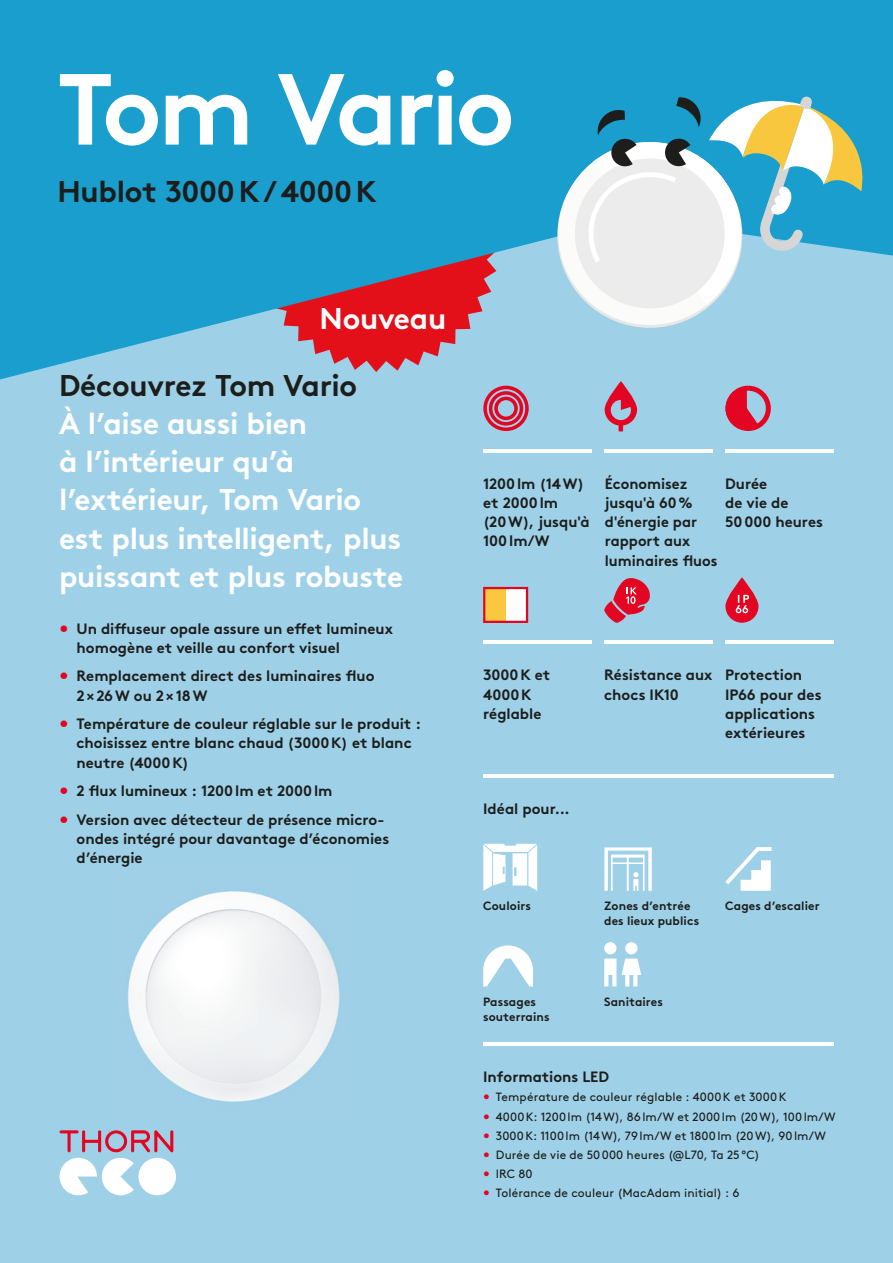
<style>
.page{position:relative;width:893px;height:1263px;background:#9ed1e8}
.page>*{position:absolute;margin:0;border:0;box-sizing:border-box;transform-origin:0 0}
.t1{font:700 100.65px "Brown";letter-spacing:-.04em;color:#fff}
.t2{font:700 30px/38.2px "Brown";letter-spacing:-.01em;color:#fff}
.t3{font:700 30px "Brown";letter-spacing:-.01em;color:#1d1d1b}
.t4{font:700 15px/19.2px "Brown";color:#1d1d1b}
.t5{font:12px "Brown";letter-spacing:.01em;color:#1d1d1b}
.t6{font:700 12px/14.9px "Brown";letter-spacing:.01em;color:#1d1d1b}
.s1{color:#e40522}
</style>
<div class="page">
<svg style="left:0;top:0;width:893px;height:379px;fill:#199ecd"></svg>
<hr style="left:483px;top:1042px;width:350px;height:3px;background:#fff">
<hr style="left:483px;top:774px;width:350px;height:3px;background:#fff">
<hr style="left:725px;top:449px;width:108px;height:3px;background:#fff">
<hr style="left:725px;top:641px;width:108px;height:3px;background:#fff">
<hr style="left:604px;top:449px;width:108px;height:3px;background:#fff">
<hr style="left:604px;top:641px;width:108px;height:3px;background:#fff">
<hr style="left:483px;top:449px;width:108px;height:3px;background:#fff">
<hr style="left:483px;top:641px;width:108px;height:3px;background:#fff">
<svg style="left:726px;top:387px;width:33px;height:43px"></svg>
<div style="left:725px;top:386px;width:46px;height:45px;border:5px solid #e40522;border-radius:50%"></div>
<svg style="left:483px;top:386px;width:46px;height:45px"></svg>
<svg style="left:605px;top:381px;width:32px;height:50px"></svg>
<svg style="left:604px;top:578px;width:46px;height:45px"></svg>
<svg style="left:725px;top:577px;width:33px;height:46px"></svg>
<svg style="left:736px;top:595px;width:13px;height:18px"></svg>
<svg style="left:483px;top:844px;width:54px;height:47px"></svg>
<svg style="left:604px;top:847px;width:48px;height:44px"></svg>
<svg style="left:725px;top:847px;width:47px;height:44px"></svg>
<svg style="left:483px;top:945px;width:50px;height:41px"></svg>
<div style="left:604px;top:942px;width:12px;height:12px;background:#fff;border-radius:50%"></div>
<svg style="left:604px;top:958px;width:12px;height:28px"></svg>
<div style="left:625px;top:942px;width:12px;height:12px;background:#fff;border-radius:50%"></div>
<svg style="left:622px;top:958px;width:19px;height:28px"></svg>
<div style="left:558px;top:142px;width:183px;height:183px;background:#fbfbfa;border-radius:50%"></div>
<div style="left:575px;top:158px;width:150px;height:150px;background:#ececec;border-radius:50%"></div>
<svg style="left:588px;top:87px;width:287px;height:218px"></svg>
<img style="left:128px;top:891px;width:212px;height:211px">
<svg style="left:483px;top:587px;width:45px;height:36px;background:#f7b583"></svg>
<div style="left:138px;top:1158px;width:38px;height:37px;background:#fff;border-radius:50%"></div>
<svg style="left:60px;top:1130px;width:113px;height:65px"></svg>
<h1 class="t1" style="left:57px;top:28px;width:459px">Tom Vario</h1>
<h2 class="t3" style="left:57px;top:167px;width:321px">Hublot 3000 K / 4000 K</h2>
<h2 class="t2" style="left:320px;top:297px;width:128px">Nouveau</h2>
<h2 class="t3" style="left:59px;top:361px;width:300px">Découvrez Tom Vario</h2>
<h2 class="t2" style="left:59px;top:401px;width:346px">À l’aise aussi bien<br>à l’intérieur qu’à l’extérieur, Tom Vario est plus intelligent, plus puissant et plus robuste</h2>
<p class="t4" style="left:77px;top:617px;width:318px;text-indent:-17px"><span class="s1">•</span> Un diffuseur opale assure un effet lumineux homogène et veille au confort visuel</p>
<p class="t4" style="left:77px;top:665px;width:299px;text-indent:-17px"><span class="s1">•</span> Remplacement direct des luminaires fluo<br>2 × 26 W ou 2 × 18 W</p>
<p class="t4" style="left:77px;top:713px;width:346px;text-indent:-17px"><span class="s1">•</span> Température de couleur réglable sur le produit : choisissez entre blanc chaud (3000 K) et blanc neutre (4000 K)</p>
<p class="t4" style="left:60px;top:780px;width:275px"><span class="s1">•</span> 2 flux lumineux : 1200 lm et 2000 lm</p>
<p class="t4" style="left:77px;top:808px;width:314px;text-indent:-17px"><span class="s1">•</span> Version avec détecteur de présence micro&shy;ondes intégré pour davantage d’économies d’énergie</p>
<p class="t4" style="left:605px;top:473px;width:114px">Économisez jusqu'à 60% d'énergie par rapport aux luminaires fluos</p>
<p class="t4" style="left:483px;top:473px;width:108px">1200 lm (14 W) et 2000 lm<br>(20 W), jusqu'à<br>100 lm/W</p>
<p class="t4" style="left:725px;top:473px;width:99px">Durée<br>de vie de<br>50 000 heures</p>
<p class="t4" style="left:483px;top:664px;width:69px">3000 K et<br>4000 K réglable</p>
<p class="t4" style="left:604px;top:664px;width:110px">Résistance aux chocs IK10</p>
<p class="t4" style="left:725px;top:664px;width:98px">Protection<br>IP66 pour des applications extérieures</p>
<p class="t4" style="left:483px;top:798px;width:88px">Idéal pour...</p>
<p class="t6" style="left:483px;top:897px;width:49px">Couloirs</p>
<p class="t6" style="left:725px;top:897px;width:96px">Cages d’escalier</p>
<p class="t6" style="left:604px;top:897px;width:97px">Zones d’entrée des lieux publics</p>
<p class="t6" style="left:483px;top:993px;width:68px">Passages souterrains</p>
<p class="t6" style="left:604px;top:993px;width:60px">Sanitaires</p>
<p class="t4" style="left:483px;top:1066px;width:127px">Informations LED</p>
<p class="t5" style="left:483px;top:1088px;width:305px"><span class="s1">•</span> Température de couleur réglable : 4000 K et 3000 K</p>
<p class="t5" style="left:483px;top:1107px;width:354px"><span class="s1">•</span> 4000 K: 1200 lm (14 W), 86 lm/W et 2000 lm (20 W), 100 lm/W</p>
<p class="t5" style="left:483px;top:1126px;width:344px"><span class="s1">•</span> 3000 K: 1100 lm (14 W), 79 lm/W et 1800 lm (20 W), 90 lm/W</p>
<p class="t5" style="left:483px;top:1145px;width:278px"><span class="s1">•</span> Durée de vie de 50 000 heures (@L70, Ta 25 °C)</p>
<p class="t5" style="left:483px;top:1164px;width:51px"><span class="s1">•</span> IRC 80</p>
<p class="t5" style="left:483px;top:1184px;width:258px"><span class="s1">•</span> Tolérance de couleur (MacAdam initial) : 6</p>
</div>
